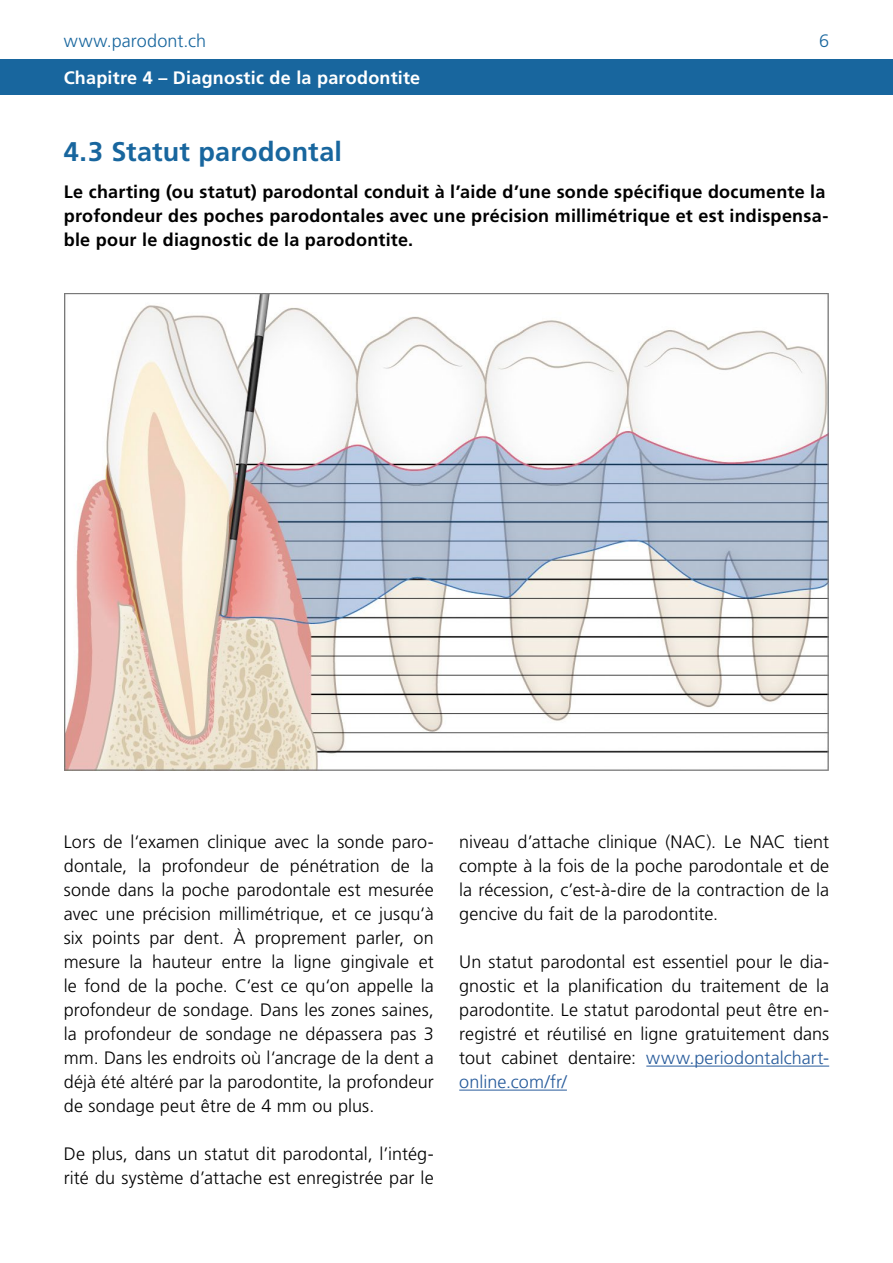
<style>
.page{position:relative;width:893px;height:1263px;background:#fff}
.page>*{position:absolute;margin:0;border:0;box-sizing:border-box;transform-origin:0 0}
.t1{font:700 27px "Frutiger";letter-spacing:.01em;color:#18669e}
.t2{font:300 18px/24px "Frutiger";letter-spacing:.005em;color:#000;text-align:justify}
.t3{font:700 18px/24px "Frutiger";letter-spacing:.015em;color:#000}
.t4{font:700 18px "Frutiger";letter-spacing:.015em;color:#fff}
.t5{font:300 18px "Frutiger";letter-spacing:.005em;color:#18669e}
.s1{color:#275b9b}
</style>
<div class="page">
<div style="left:0;top:60px;width:893px;height:35px;background:#18669e"></div>
<hr style="left:646px;top:1066px;width:183px;height:1px;background:#275b9b">
<hr style="left:459px;top:1090px;width:108px;height:1px;background:#275b9b">
<img style="left:65px;top:293px;width:763px;height:478px">
<p class="t5" style="left:64px;top:30px;width:144px">www.parodont.ch</p>
<p class="t5" style="left:819px;top:30px;width:12px">6</p>
<p class="t4" style="left:64px;top:67px;width:358px">Chapitre 4 – Diagnostic de la parodontite</p>
<h1 class="t1" style="left:64px;top:136px;width:280px">4.3 Statut parodontal</h1>
<p class="t3" style="left:64px;top:179px;width:766px">Le charting (ou statut) parodontal conduit à l’aide d’une sonde spécifique documente la profondeur des poches parodontales avec une précision millimétrique et est indispensa&shy;ble pour le diagnostic de la parodontite.</p>
<p class="t2" style="left:64px;top:829px;width:371px">Lors de l‘examen clinique avec la sonde paro&shy;dontale, la profondeur de pénétration de la sonde dans la poche parodontale est mesurée avec une précision millimétrique, et ce jusqu‘à six points par dent. À proprement parler, on mesure la hauteur entre la ligne gingivale et le fond de la poche. C‘est ce qu‘on appelle la profondeur de sondage. Dans les zones saines, la profondeur de sondage ne dépassera pas 3 mm. Dans les endroits où l‘ancrage de la dent a déjà été altéré par la parodontite, la profondeur de sondage peut être de 4 mm ou plus.</p>
<p class="t2" style="left:64px;top:1142px;width:371px">De plus, dans un statut dit parodontal, l’intég&shy;rité du système d’attache est enregistrée par le</p>
<p class="t2" style="left:459px;top:829px;width:371px">niveau d’attache clinique (NAC). Le NAC tient compte à la fois de la poche parodontale et de la récession, c’est-à-dire de la contraction de la gencive du fait de la parodontite.</p>
<p class="t2" style="left:459px;top:950px;width:371px">Un statut parodontal est essentiel pour le dia&shy;gnostic et la planification du traitement de la parodontite. Le statut parodontal peut être en&shy;registré et réutilisé en ligne gratuitement dans tout cabinet dentaire: <span class="s1">www.periodontalchart&shy;online.com/fr/</span></p>
</div>
